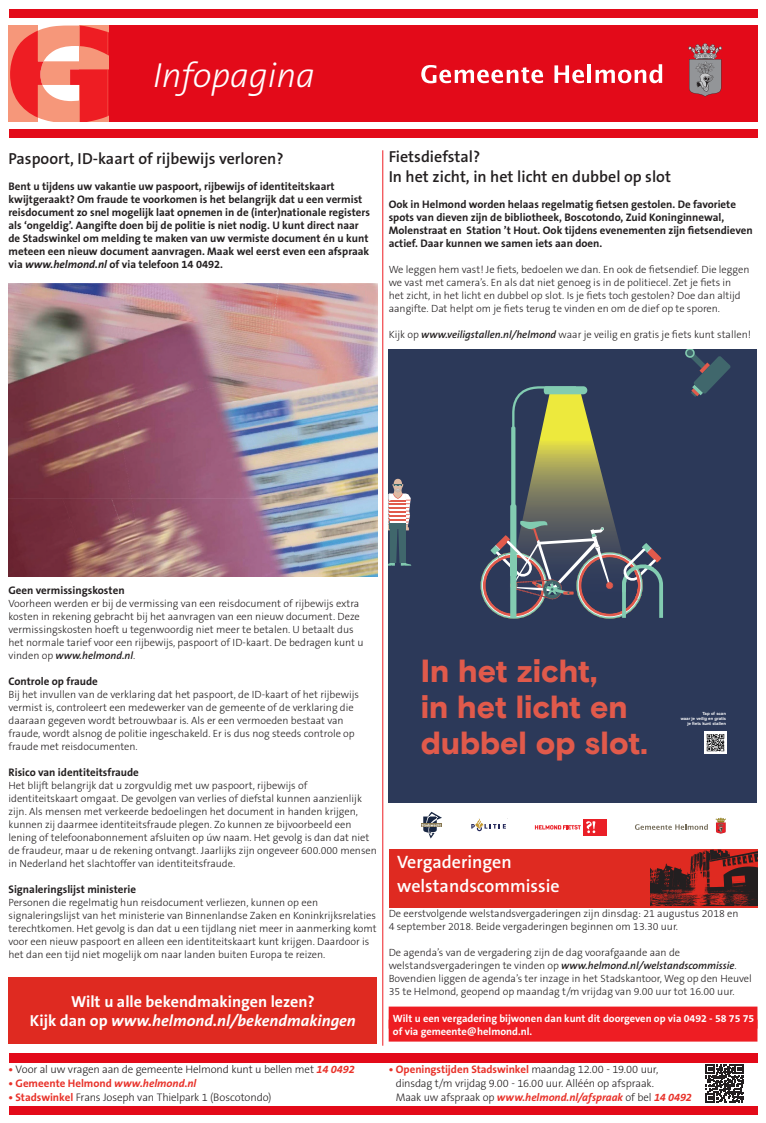
<style>
.page{position:relative;width:766px;height:1123px;background:#fff}
.page>*{position:absolute;margin:0;border:0;box-sizing:border-box;transform-origin:0 0}
.t1{font:italic 300 35px "The Sans B3";color:#fff}
.t2{font:900 32px/35.9px "Basis Grotesque Pro";color:#e15a4b}
.kop_vergadering{font:600 18px "The Sans B6";color:#fff}
.Kop_artikelen{font:600 16px "The Sans B6";color:#231f20}
.t3{font:700 16px/19px "The Sans B7";color:#fff;text-align:center}
.intro_tekst_artikele{font:700 11px/13px "The Sans B7";color:#231f20}
.t4{font:300 11px/14px "The Sans B3";letter-spacing:-.01em;color:#231f20;text-align:center}
.t5{font:italic 700 11px "The Sans B7";color:#e83129}
.t6{font:700 11px "The Sans B7";color:#e83129}
.platte_tekst_Artikel{font:300 10.5px/13px "The Sans B3";color:#231f20}
.bekendmaking_in_rode{font:700 10.5px "The Sans B7";color:#fff}
.t7{font:700 4.4px/5.3px "Basis Grotesque Pro";letter-spacing:-.01em;color:#fff;text-align:right}
.s1{font-style:italic}
.s2{font-family:"The Sans B6";font-weight:600;font-style:italic}
.s3{font-family:"The Sans B7";font-weight:700;color:#e83129}
.s4{font-family:"The Sans B7";font-weight:700;font-style:italic;color:#e83129}
.s5{font-family:"The Sans B3";font-weight:300;font-style:normal;color:#231f20}
</style>
<div class="page">
<div style="left:388px;top:849px;width:369px;height:58px;background:#df2a21"></div>
<img style="left:650px;top:850px;width:107px;height:55px">
<svg style="left:705px;top:1064px;width:38px;height:38px"></svg>
<div style="left:109px;top:26px;width:648px;height:96px;background:#e30a19"></div>
<svg style="left:688px;top:43px;width:34px;height:54px"></svg>
<svg style="left:421px;top:65px;width:122px;height:18px"></svg>
<svg style="left:554px;top:65px;width:30px;height:18px"></svg>
<hr style="left:587px;top:64px;width:4px;height:19px;background:#fff">
<svg style="left:595px;top:64px;width:67px;height:19px"></svg>
<div style="left:9px;top:26px;width:29px;height:96px;background:#f6977a"></div>
<svg style="left:10px;top:26px;width:99px;height:96px"></svg>
<div style="left:9px;top:9px;width:748px;height:9px;background:#e30a19"></div>
<div style="left:9px;top:130px;width:748px;height:8px;background:#e30a19"></div>
<div style="left:9px;top:1106px;width:748px;height:8px;background:#e30a19"></div>
<div style="left:9px;top:1053px;width:748px;height:9px;background:#e30a19"></div>
<hr style="left:382px;top:150px;width:1px;height:895px;background:#ee1d23">
<div style="left:388px;top:1006px;width:369px;height:22px;background:#ee1d23"></div>
<div style="left:388px;top:1019px;width:369px;height:22px;background:#ee1d23"></div>
<div style="left:9px;top:977px;width:368px;height:67px;background:#df2a21"></div>
<img style="left:9px;top:283px;width:368px;height:294px">
<div style="left:388px;top:349px;width:368px;height:454px;background:#2c3959"></div>
<svg style="left:388px;top:479px;width:23px;height:86px"></svg>
<svg style="left:685px;top:349px;width:45px;height:48px"></svg>
<svg style="left:686px;top:349px;width:7px;height:7px"></svg>
<svg style="left:635px;top:824px;width:72px;height:6px"></svg>
<svg style="left:715px;top:817px;width:10px;height:17px"></svg>
<svg style="left:421px;top:811px;width:21px;height:27px"></svg>
<svg style="left:471px;top:818px;width:34px;height:13px"></svg>
<div style="left:583px;top:818px;width:24px;height:17px;background:#ea1f27"></div>
<svg style="left:586px;top:821px;width:9px;height:12px"></svg>
<svg style="left:534px;top:825px;width:46px;height:4px"></svg>
<img style="left:704px;top:731px;width:21px;height:22px">
<svg style="left:480px;top:386px;width:183px;height:233px"></svg>
<h1 class="t1" style="left:153px;top:56px;width:163px">Infopagina</h1>
<p class="Kop_artikelen" style="left:9px;top:150px;width:276px">Paspoort, ID-kaart of rijbewijs verloren?</p>
<p class="intro_tekst_artikele" style="left:9px;top:180px;width:363px">Bent u tijdens uw vakantie uw paspoort, rijbewijs of identiteitskaart kwijtgeraakt? Om fraude te voorkomen is het belangrijk dat u een vermist reisdocument zo snel mogelijk laat opnemen in de (inter)nationale registers als ‘ongeldig’. Aangifte doen bij de politie is niet nodig. U kunt direct naar de Stadswinkel om melding te maken van uw vermiste document én u kunt meteen een nieuw document aanvragen. Maak wel eerst even een afspraak via <span class="s1">www.helmond.nl</span> of via telefoon 14 0492.</p>
<p class="Kop_artikelen" style="left:388px;top:148px;width:93px">Fietsdiefstal?</p>
<p class="Kop_artikelen" style="left:388px;top:168px;width:284px">In het zicht, in het licht en dubbel op slot</p>
<p class="intro_tekst_artikele" style="left:388px;top:198px;width:365px">Ook in Helmond worden helaas regelmatig fietsen gestolen. De favoriete spots van dieven zijn de bibliotheek, Boscotondo, Zuid Koninginnewal, Molenstraat en Station ’t Hout. Ook tijdens evenementen zijn fietsendieven actief. Daar kunnen we samen iets aan doen.</p>
<p class="platte_tekst_Artikel" style="left:388px;top:263px;width:362px">We leggen hem vast! Je fiets, bedoelen we dan. En ook de fietsendief. Die leggen we vast met camera’s. En als dat niet genoeg is in de politiecel. Zet je fiets in<br>het zicht, in het licht en dubbel op slot. Is je fiets toch gestolen? Doe dan altijd aangifte. Dat helpt om je fiets terug te vinden en om de dief op te sporen.</p>
<p class="platte_tekst_Artikel" style="left:388px;top:328px;width:364px">Kijk op <span class="s2">www.veiligstallen.nl/helmond</span> waar je veilig en gratis je fiets kunt stallen!</p>
<p class="intro_tekst_artikele" style="left:9px;top:583px;width:118px">Geen vermissingskosten</p>
<p class="platte_tekst_Artikel" style="left:9px;top:597px;width:356px">Voorheen werden er bij de vermissing van een reisdocument of rijbewijs extra kosten in rekening gebracht bij het aanvragen van een nieuw document. Deze vermissingskosten hoeft u tegenwoordig niet meer te betalen. U betaalt dus het normale tarief voor een rijbewijs, paspoort of ID-kaart. De bedragen kunt u vinden op <span class="s2">www.helmond.nl</span>.</p>
<p class="intro_tekst_artikele" style="left:9px;top:674px;width:91px">Controle op fraude</p>
<p class="platte_tekst_Artikel" style="left:9px;top:688px;width:352px">Bij het invullen van de verklaring dat het paspoort, de ID-kaart of het rijbewijs vermist is, controleert een medewerker van de gemeente of de verklaring die daaraan gegeven wordt betrouwbaar is. Als er een vermoeden bestaat van fraude, wordt alsnog de politie ingeschakeld. Er is dus nog steeds controle op fraude met reisdocumenten.</p>
<p class="intro_tekst_artikele" style="left:9px;top:765px;width:132px">Risico van identiteitsfraude</p>
<p class="platte_tekst_Artikel" style="left:9px;top:779px;width:370px">Het blijft belangrijk dat u zorgvuldig met uw paspoort, rijbewijs of identiteitskaart omgaat. De gevolgen van verlies of diefstal kunnen aanzienlijk zijn. Als mensen met verkeerde bedoelingen het document in handen krijgen, kunnen zij daarmee identiteitsfraude plegen. Zo kunnen ze bijvoorbeeld een lening of telefoonabonnement afsluiten op úw naam. Het gevolg is dan dat niet de fraudeur, maar u de rekening ontvangt. Jaarlijks zijn ongeveer 600.000 mensen in Nederland het slachtoffer van identiteitsfraude.</p>
<p class="intro_tekst_artikele" style="left:9px;top:882px;width:129px">Signaleringslijst ministerie</p>
<p class="platte_tekst_Artikel" style="left:9px;top:896px;width:369px">Personen die regelmatig hun reisdocument verliezen, kunnen op een signaleringslijst van het ministerie van Binnenlandse Zaken en Koninkrijksrelaties terechtkomen. Het gevolg is dan dat u een tijdlang niet meer in aanmerking komt voor een nieuw paspoort en alleen een identiteitskaart kunt krijgen. Daardoor is het dan een tijd niet mogelijk om naar landen buiten Europa te reizen.</p>
<h3 class="t3" style="left:30px;top:992px;width:327px">Wilt u alle bekendmakingen lezen?<br>Kijk dan op <span class="s1">www.helmond.nl/bekendmakingen</span></h3>
<p class="t4" style="left:9px;top:1062px;width:347px"><span class="s3">•</span> Voor al uw vragen aan de gemeente Helmond kunt u bellen met <span class="s4">14 0492</span></p>
<p class="t6" style="left:9px;top:1077px;width:189px">• Gemeente Helmond <span class="s1">www.helmond.nl</span></p>
<p class="t4" style="left:9px;top:1090px;width:264px"><span class="s3">• Stadswinkel</span> Frans Joseph van Thielpark 1 (Boscotondo)</p>
<h2 class="t2" style="left:421px;top:652px;width:228px">In het zicht,<br>in het licht en dubbel op slot.</h2>
<p class="t7" style="left:680px;top:710px;width:47px">Tap of scan<br>waar je veilig en gratis je fiets kunt stallen</p>
<p class="kop_vergadering" style="left:397px;top:852px;width:116px">Vergaderingen</p>
<p class="kop_vergadering" style="left:397px;top:876px;width:164px">welstandscommissie</p>
<p class="platte_tekst_Artikel" style="left:388px;top:907px;width:351px">De eerstvolgende welstandsvergaderingen zijn dinsdag: 21 augustus 2018 en</p>
<p class="platte_tekst_Artikel" style="left:388px;top:920px;width:291px">4 september 2018. Beide vergaderingen beginnen om 13.30 uur.</p>
<p class="platte_tekst_Artikel" style="left:388px;top:946px;width:364px">De agenda’s van de vergadering zijn de dag voorafgaande aan de welstandsvergaderingen te vinden op <span class="s2">www.helmond.nl/welstandscommissie</span>.<br>Bovendien liggen de agenda’s ter inzage in het Stadskantoor, Weg op den Heuvel 35 te Helmond, geopend op maandag t/m vrijdag van 9.00 uur tot 16.00 uur.</p>
<p class="bekendmaking_in_rode" style="left:393px;top:1012px;width:363px">Wilt u een vergadering bijwonen dan kunt dit doorgeven op via 0492 - 58 75 75</p>
<p class="bekendmaking_in_rode" style="left:393px;top:1025px;width:141px">of via gemeente@helmond.nl.</p>
<p class="t4" style="left:388px;top:1062px;width:271px"><span class="s3">• Openingstijden Stadswinkel</span> maandag 12.00 - 19.00 uur, dinsdag t/m vrijdag 9.00 - 16.00 uur. Alléén op afspraak.</p>
<p class="t5" style="left:395px;top:1091px;width:297px"><span class="s5">Maak uw afspraak op</span> www.helmond.nl/afspraak <span class="s5">of bel</span> 14 0492</p>
</div>
